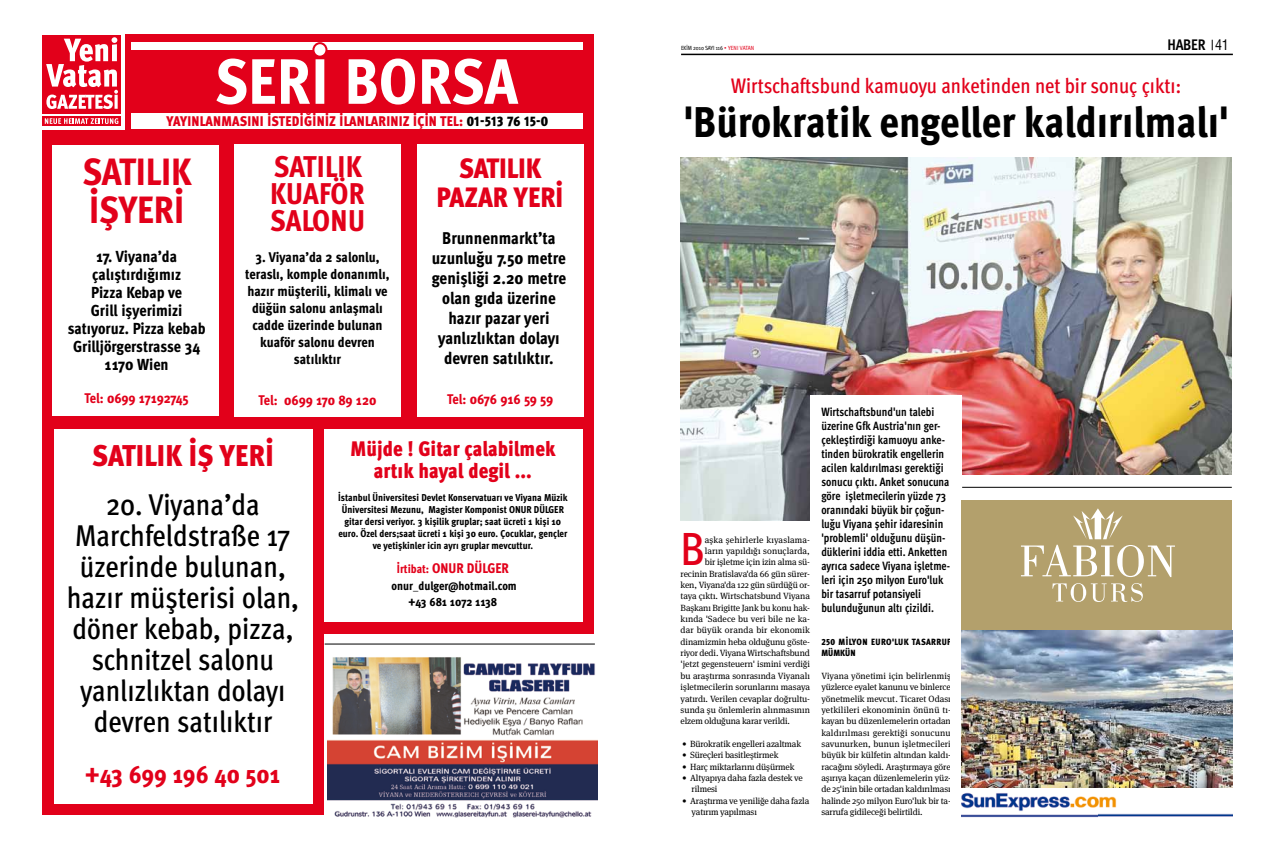
<style>
.page{position:relative;width:1276px;height:851px;background:#fff}
.page>*{position:absolute;margin:0;border:0;box-sizing:border-box;transform-origin:0 0}
.t1{font:800 64px "Meta Cond Pro";letter-spacing:-.005em;color:#fff}
.t2{font:500 46.5px "Meta Cond Pro";color:#e2001a}
.t3{font:800 43px "Meta Cond Pro";color:#000}
.t4{font:800 38px/38px "Meta Cond Pro";color:#e2001a}
.t5{font:500 30px/31px "Meta Cond Pro";color:#000;text-align:center}
.t6{font:800 30px/27px "Meta Cond Pro";letter-spacing:.075em;color:#e2001a;text-align:justify}
.t7{font:900 30px "Meta Cond Pro";letter-spacing:.01em;color:#e2001a}
.t8{font:900 28px/29.7px "Meta Cond Pro";color:#e2001a;text-align:right}
.t9{font:800 25px "Meta Cond Pro";letter-spacing:-.015em;color:#e2001a}
.t10{font:500 21px "Meta Cond Pro";color:#e2001a}
.t11{font:900 21px/21.7px "Meta Cond Pro";color:#e2001a;text-align:center}
.t12{font:800 17px/20px "Meta Cond Pro";color:#000;text-align:center}
.t13{font:800 16px/18px "Meta Cond Pro";color:#000;text-align:center}
.t14{font:700 15.3px "Meta Cond Pro";letter-spacing:-.015em;color:#000}
.t15{font:800 14px/17px "Meta Cond Pro";color:#000;text-align:center}
.t16{font:800 14px "Meta Cond Pro";letter-spacing:-.01em;color:#e2001a}
.t17{font:900 14px "Meta Cond Pro";letter-spacing:.02em;color:#e2001a}
.t18{font:700 12px/14px "Meta Cond Pro";color:#000;scale:.95 1}
.t19{font:800 12px/16.7px "Meta Cond Pro";color:#000;text-align:center}
.t20{font:800 10px/12px "Meta Cond Pro";color:#000;text-align:center}
.t21{font:9px/11.3px "Meta Serif Pro";letter-spacing:-.015em;color:#000}
.t22{font:9px "Meta Serif Pro";letter-spacing:.005em;color:#000}
.t23{font:9px "Meta Serif Pro";letter-spacing:.015em;color:#000}
.t24{font:900 9px/11.3px "Meta Cond Pro";letter-spacing:.075em;color:#000}
.t25{font:6px "Meta Cond Pro";letter-spacing:-.01em;color:#000}
.s1{color:#000}
.s2{font-size:12px}
.s3{color:#e2001a}
.s4{font-family:"Swiss 721 BT";font-weight:400;font-stretch:condensed;font-size:14px}
</style>
<div class="page">
<hr style="left:681px;top:54px;width:552px;height:1px;background:#000">
<div style="left:42px;top:35px;width:552px;height:598px;background:#e2001a"></div>
<div style="left:2px;top:0;width:122px;height:129px;background:#fff"></div>
<div style="left:131px;top:42px;width:452px;height:7px;background:#fff"></div>
<div style="left:131px;top:113px;width:452px;height:16px;background:#fff"></div>
<svg style="left:211px;top:42px;width:118px;height:8px"></svg>
<svg style="left:344px;top:49px;width:179px;height:1px"></svg>
<div style="left:42px;top:35px;width:79px;height:78px;background:#e2001a"></div>
<svg style="left:46px;top:37px;width:72px;height:72px"></svg>
<div style="left:42px;top:116px;width:79px;height:10px;background:#e2001a"></div>
<svg style="left:45px;top:118px;width:73px;height:6px"></svg>
<div style="left:417px;top:144px;width:166px;height:272px;background:#fff"></div>
<div style="left:234px;top:144px;width:166px;height:272px;background:#fff"></div>
<div style="left:53px;top:145px;width:166px;height:271px;background:#fff"></div>
<div style="left:324px;top:429px;width:258px;height:193px;background:#fff"></div>
<img style="left:327px;top:657px;width:270px;height:161px">
<hr style="left:325px;top:643px;width:270px;height:1px;background:#000">
<img style="left:680px;top:157px;width:551px;height:363px">
<div style="left:951px;top:474px;width:304px;height:359px;background:#fff"></div>
<div style="left:810px;top:395px;width:151px;height:159px;background:#fff"></div>
<div style="left:962px;top:500px;width:270px;height:286px;background:#b3a06c"></div>
<svg style="left:1052px;top:583px;width:91px;height:19px"></svg>
<svg style="left:1021px;top:508px;width:154px;height:69px"></svg>
<img style="left:962px;top:630px;width:270px;height:157px">
<img style="left:962px;top:792px;width:155px;height:26px">
<img style="left:1098px;top:811px;width:134px;height:7px">
<hr style="left:962px;top:487px;width:269px;height:1px;background:#000">
<div style="left:42px;top:628px;width:281px;height:186px;background:#e2001a"></div>
<div style="left:54px;top:429px;width:258px;height:374px;background:#fff"></div>
<h1 class="t1" style="left:215px;top:40px;width:305px">SERİ BORSA</h1>
<h3 class="t17" style="left:166px;top:112px;width:383px">YAYINLANMASINI İSTEDİĞİNİZ İLANLARINIZ İÇİN TEL: <span class="s1">01-513 76 15-0</span></h3>
<h3 class="t8" style="left:437px;top:154px;width:36px">SATILIK<br>PAZAR</h3>
<h3 class="t6" style="left:270px;top:154px;width:80px">Satı lık Kuaför Salonu</h3>
<h3 class="t4" style="left:82px;top:154px;width:111px">SATILIK<br>İŞYERİ</h3>
<h3 class="t13" style="left:68px;top:248px;width:139px">17. Viyana’da çalıştırdığımız<br>Pizza Kebap ve<br>Grill işyerimizi satıyoruz. Pizza kebab<br>Grilljörgerstrasse 34<br>1170 Wien</h3>
<h3 class="t16" style="left:85px;top:389px;width:106px">Tel: 0699 17192745</h3>
<h3 class="t8" style="left:514px;top:183px;width:51px">YER İ</h3>
<h3 class="t12" style="left:432px;top:229px;width:136px">Brunnenmarkt’ta uzunluğu 7.50 metre genişliği 2.20 metre olan gıda üzerine hazır pazar yeri yanlızlıktan dolayı devren satılıktır.</h3>
<h3 class="t16" style="left:447px;top:390px;width:107px">Tel: 0676 916 59 59</h3>
<h3 class="t15" style="left:245px;top:249px;width:146px">3. Viyana’da 2 salonlu, teraslı, komple donanımlı, hazır müşterili, klimalı ve düğün salonu anlaşmalı cadde üzerinde bulunan kuaför salonu devren satılıktır</h3>
<h3 class="t16" style="left:259px;top:391px;width:119px">Tel: 0699 170 89 120</h3>
<h3 class="t7" style="left:92px;top:435px;width:183px">SATILIK İŞ YERİ</h3>
<h3 class="t5" style="left:67px;top:489px;width:234px">20. Viyana’da<br>Marchfeldstraße 17 üzerinde bulunan, hazır müşterisi olan, döner kebab, pizza, schnitzel salonu yanlızlıktan dolayı devren satılıktır</h3>
<h3 class="t9" style="left:85px;top:758px;width:197px">+43 699 196 40 501</h3>
<h3 class="t11" style="left:351px;top:438px;width:206px">MÜJDE ! GITAR ÇALABILMEK<br>ARTIK HAYAL DEGIL ...</h3>
<p class="t20" style="left:338px;top:491px;width:231px">İstanbul Üniversitesi Devlet Konservatuarı ve Viyana Müzik Üniversitesi Mezunu, Magister Komponist ONUR DÜLGER gitar dersi veriyor. 3 kişilik gruplar; saat ücreti 1 kişi 10 euro. Özel ders;saat ücreti 1 kişi 30 euro. Çocuklar, gençler ve yetişkinler icin ayrı gruplar mevcuttur.</p>
<h3 class="t16" style="left:397px;top:559px;width:114px"><span class="s2">İrtibat:</span> ONUR DÜLGER</h3>
<h3 class="t19" style="left:392px;top:577px;width:127px">onur_dulger@hotmail.com +43 681 1072 1138</h3>
<p class="t25" style="left:681px;top:44px;width:74px">EKİM 2010 SAYI 116 <span class="s3">• Yeni VATAN</span></p>
<h3 class="t14" style="left:1167px;top:35px;width:63px">HABER <span class="s4">41</span></h3>
<h3 class="t10" style="left:731px;top:73px;width:451px">Wirtschaftsbund kamuoyu anketinden net bir sonuç çıktı:</h3>
<h3 class="t3" style="left:683px;top:95px;width:546px">'Bürokratik engeller kaldırılmalı'</h3>
<h2 class="t2" style="left:680px;top:519px;width:26px">B</h2>
<p class="t23" style="left:705px;top:533px;width:107px">aşka şehirlerle kıyaslama-</p>
<p class="t22" style="left:705px;top:544px;width:107px">ların yapıldığı sonuçlarda,</p>
<p class="t21" style="left:705px;top:556px;width:107px">bir işletme için izin alma sü-</p>
<p class="t21" style="left:680px;top:567px;width:131px">recinin Bratislava'da 66 gün sürer-</p>
<p class="t21" style="left:680px;top:578px;width:131px">ken, Viyana'da 122 gün sürdüğü or-</p>
<p class="t21" style="left:680px;top:590px;width:131px">taya çıktı. Wirtschatsbund Viyana</p>
<p class="t21" style="left:680px;top:601px;width:131px">Başkanı Brigitte Jank bu konu hak-</p>
<p class="t22" style="left:680px;top:612px;width:131px">kında 'Sadece bu veri bile ne ka-</p>
<p class="t23" style="left:680px;top:623px;width:131px">dar büyük oranda bir ekonomik</p>
<p class="t21" style="left:680px;top:635px;width:131px">dinamizmin heba olduğunu göste-</p>
<p class="t21" style="left:680px;top:646px;width:131px">riyor dedi. Viyana Wirtschaftsbund</p>
<p class="t21" style="left:680px;top:658px;width:131px">'jetzt gegensteuern' ismini verdiği</p>
<p class="t21" style="left:680px;top:669px;width:131px">bu araştırma sonrasında Viyanalı</p>
<p class="t21" style="left:680px;top:680px;width:131px">işletmecilerin sorunlarını masaya</p>
<p class="t21" style="left:680px;top:692px;width:131px">yatırdı. Verilen cevaplar doğrultu-</p>
<p class="t21" style="left:680px;top:703px;width:131px">sunda şu önlemlerin alınmasının</p>
<p class="t21" style="left:680px;top:714px;width:111px">elzem olduğuna karar verildi.</p>
<p class="t21" style="left:682px;top:737px;width:120px">• Bürokratik engelleri azaltmak</p>
<p class="t21" style="left:682px;top:748px;width:98px">• Süreçleri basitleştirmek</p>
<p class="t21" style="left:682px;top:760px;width:114px">• Harç miktarlarını düşürmek</p>
<p class="t21" style="left:691px;top:771px;width:113px;text-indent:-9px">• Altyapıya daha fazla destek ve rilmesi</p>
<p class="t21" style="left:691px;top:794px;width:119px;text-indent:-9px">• Araştırma ve yeniliğe daha fazla yatırım yapılması</p>
<p class="t18" style="left:821px;top:405px;width:137px">Wirtschaftsbund'un talebi üzerine Gfk Austria'nın ger&shy;çekleştirdiği kamuoyu anke&shy;tinden bürokratik engellerin acilen kaldırılması gerektiği sonucu çıktı. Anket sonucuna göre işletmecilerin yüzde 73 oranındaki büyük bir çoğun&shy;luğu Viyana şehir idaresinin 'problemli' olduğunu düşün&shy;düklerini iddia etti. Anketten ayrıca sadece Viyana işletme&shy;leri için 250 milyon Euro'luk bir tasarruf potansiyeli bulunduğunun altı çizildi.</p>
<p class="t24" style="left:821px;top:636px;width:130px">250 MI LYON EURO'LUK TASARRUF<br>MÜMKÜN</p>
<p class="t21" style="left:821px;top:669px;width:131px;text-align:justify">Viyana yönetimi için belirlenmiş yüzlerce eyalet kanunu ve binlerce yönetmelik mevcut. Ticaret Odası yetkilileri ekonominin önünü tı&shy;kayan bu düzenlemelerin ortadan kaldırılması gerektiği sonucunu savunurken, bunun işletmecileri büyük bir külfetin altından kaldı&shy;racağını söyledi. Araştırmaya göre aşırıya kaçan düzenlemelerin yüz&shy;de 25'inin bile ortadan kaldırılması halinde 250 milyon Euro'luk bir ta&shy;sarrufa gidileceği belirtildi.</p>
</div>
